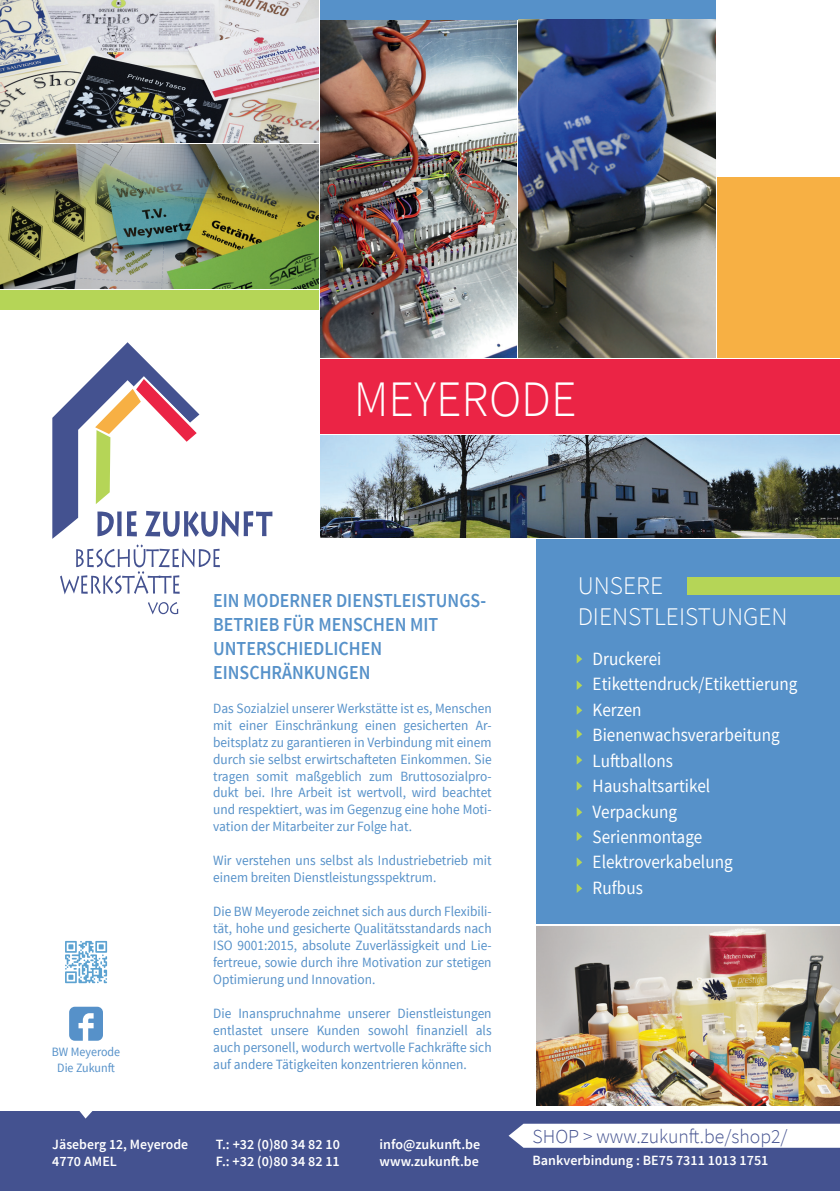
<style>
.page{position:relative;width:840px;height:1191px;background:#fff}
.page>*{position:absolute;margin:0;border:0;box-sizing:border-box;transform-origin:0 0}
.t1{font:300 51px "Source Sans Pro";color:#fff;scale:.96 1}
.t2{font:300 25.4px/30.6px "Source Sans Pro";color:#fff}
.t3{font:600 19.8px/23.8px "Source Sans Pro";color:#5691c9;scale:.9 1}
.t4{font:300 19.8px "Source Sans Pro";color:#445290}
.t5{font:18.6px/25.4px "Source Sans Pro";color:#fff;scale:.91 1}
.t6{font:14.2px/17px "Source Sans Pro";color:#5691c9;text-align:justify;scale:.94 1}
.t7{font:600 14.2px/17px "Source Sans Pro";color:#fff}
.t8{font:12.8px/15.2px "Source Sans Pro";color:#5691c9;text-align:center;scale:.94 1}
</style>
<div class="page">
<img style="left:536px;top:926px;width:303px;height:180px">
<img style="left:320px;top:20px;width:196px;height:337px">
<div style="left:0;top:1109px;width:839px;height:82px;background:#445290"></div>
<svg style="left:52px;top:342px;width:220px;height:252px"></svg>
<svg style="left:148px;top:602px;width:30px;height:12px"></svg>
<div style="left:320px;top:359px;width:519px;height:74px;background:#eb2445"></div>
<img style="left:320px;top:435px;width:519px;height:102px">
<div style="left:320px;top:0;width:395px;height:20px;background:#5691c9"></div>
<img style="left:0;top:144px;width:318px;height:144px">
<div style="left:536px;top:539px;width:303px;height:385px;background:#5691c9"></div>
<div style="left:508px;top:1123px;width:331px;height:24px;background:#fff"></div>
<div style="left:0;top:1106px;width:839px;height:5px;background:#fff"></div>
<svg style="left:79px;top:1111px;width:14px;height:7px"></svg>
<div style="left:717px;top:177px;width:122px;height:180px;background:#f7b044"></div>
<div style="left:0;top:290px;width:318px;height:20px;background:#b5d557"></div>
<svg style="left:69px;top:1006px;width:34px;height:34px"></svg>
<img style="left:518px;top:20px;width:197px;height:337px">
<img style="left:0;top:0;width:318px;height:142px">
<svg style="left:65px;top:940px;width:43px;height:44px"></svg>
<svg style="left:65px;top:941px;width:42px;height:11px"></svg>
<div style="left:686px;top:577px;width:153px;height:18px;background:#b5d557"></div>
<svg style="left:576px;top:654px;width:6px;height:9px"></svg>
<svg style="left:576px;top:680px;width:6px;height:10px"></svg>
<svg style="left:576px;top:705px;width:6px;height:10px"></svg>
<svg style="left:576px;top:729px;width:6px;height:9px"></svg>
<svg style="left:576px;top:755px;width:6px;height:9px"></svg>
<svg style="left:576px;top:781px;width:6px;height:9px"></svg>
<svg style="left:576px;top:807px;width:6px;height:10px"></svg>
<svg style="left:576px;top:883px;width:6px;height:10px"></svg>
<svg style="left:576px;top:857px;width:6px;height:10px"></svg>
<svg style="left:576px;top:831px;width:6px;height:10px"></svg>
<p class="t8" style="left:52px;top:1044px;width:74px">BW Meyerode<br>Die Zukunft</p>
<h1 class="t1" style="left:353px;top:368px;width:233px">MEYERODE</h1>
<h3 class="t3" style="left:213px;top:589px;width:304px">EIN MODERNER DIENSTLEISTUNGS-<br>BETRIEB FÜR MENSCHEN MIT<br>UNTERSCHIEDLICHEN<br>EINSCHRÄNKUNGEN</h3>
<p class="t6" style="left:213px;top:699px;width:297px">Das Sozialziel unserer Werkstätte ist es, Menschen mit einer Einschränkung einen gesicherten Ar&shy;beitsplatz zu garantieren in Verbindung mit einem durch sie selbst erwirtschafteten Einkommen. Sie tragen somit maßgeblich zum Bruttosozialpro&shy;dukt bei. Ihre Arbeit ist wertvoll, wird beachtet und respektiert, was im Gegenzug eine hohe Moti&shy;vation der Mitarbeiter zur Folge hat.</p>
<p class="t6" style="left:213px;top:852px;width:297px">Wir verstehen uns selbst als Industriebetrieb mit einem breiten Dienstleistungsspektrum.</p>
<p class="t6" style="left:213px;top:903px;width:297px">Die BW Meyerode zeichnet sich aus durch Flexibili&shy;tät, hohe und gesicherte Qualitätsstandards nach ISO 9001:2015, absolute Zuverlässigkeit und Lie&shy;fertreue, sowie durch ihre Motivation zur stetigen Optimierung und Innovation.</p>
<p class="t6" style="left:213px;top:1005px;width:297px">Die Inanspruchnahme unserer Dienstleistungen entlastet unsere Kunden sowohl finanziell als auch personell, wodurch wertvolle Fachkräfte sich auf andere Tätigkeiten konzentrieren können.</p>
<h2 class="t2" style="left:577px;top:571px;width:211px">UNSERE<br>DIENSTLEISTUNGEN</h2>
<h3 class="t5" style="left:592px;top:646px;width:226px">Druckerei<br>Etikettendruck/Etikettierung<br>Kerzen<br>Bienenwachsverarbeitung<br>Luftballons<br>Haushaltsartikel<br>Verpackung<br>Serienmontage<br>Elektroverkabelung<br>Rufbus</h3>
<p class="t7" style="left:52px;top:1135px;width:137px">Jäseberg 12, Meyerode<br>4770 AMEL</p>
<p class="t7" style="left:216px;top:1135px;width:125px">T.: +32 (0)80 34 82 10<br>F.: +32 (0)80 34 82 11</p>
<p class="t7" style="left:379px;top:1135px;width:102px">info@zukunft.be www.zukunft.be</p>
<h3 class="t4" style="left:532px;top:1124px;width:256px">SHOP &gt; www.zukunft.be/shop2/</h3>
<p class="t7" style="left:532px;top:1152px;width:237px">Bankverbindung : BE75 7311 1013 1751</p>
</div>
